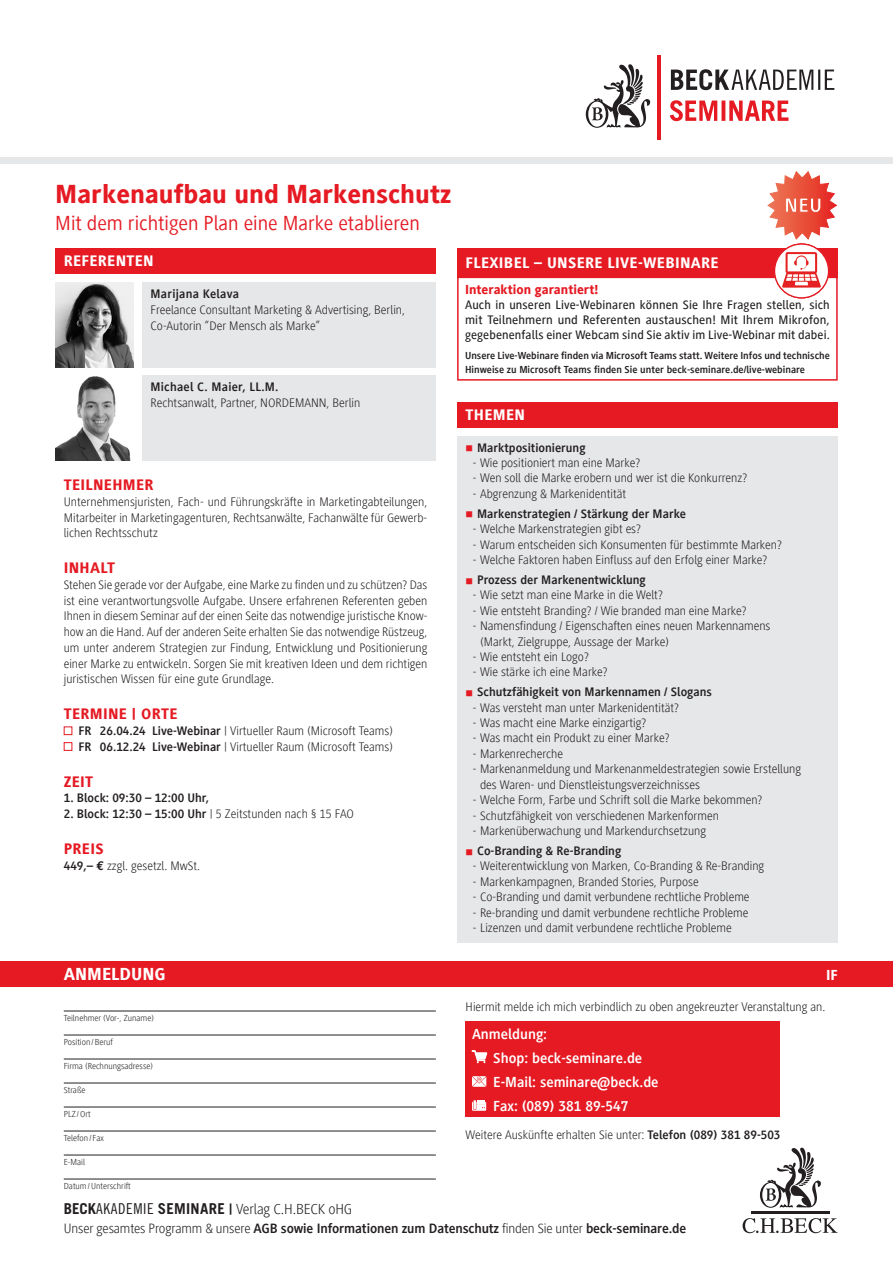
<style>
.page{position:relative;width:893px;height:1263px;background:#fff}
.page>*{position:absolute;margin:0;border:0;box-sizing:border-box;transform-origin:0 0}
.t1{font:800 27px "Generis Sans Com";color:#e51a23}
.t2{font:21px "Generis Sans Com";color:#e51a23}
.t3{font:800 18px "Generis Sans Com";color:#fff}
.t4{font:800 15.75px "Generis Sans Com";letter-spacing:.02em;color:#fff}
.t5{font:800 15.75px "Generis Sans Com";letter-spacing:.02em;color:#e51a23}
.t6{font:700 15px/24px "Generis Sans Com";color:#fff}
.t7{font:300 15px "Generis Sans Com";letter-spacing:-.01em;color:#231f20}
.t8{font:800 15px "Generis Sans Com";color:#fff}
.t9{font:700 13.95px "Generis Sans Com";letter-spacing:-.01em;color:#231f20}
.t10{font:800 13.5px "Generis Sans Com";color:#e51a23}
.t11{font:300 12.75px/15.8px "Generis Sans Com";color:#231f20}
.t12{font:500 12.75px/15px "Generis Sans Com";letter-spacing:.01em;color:#231f20;text-align:justify}
.t13{font:700 12.75px "Generis Sans Com";color:#231f20}
.t14{font:700 12.75px "Generis Sans Com";letter-spacing:.02em;color:#231f20}
.t15{font:700 10.5px/13.5px "Generis Sans Com";color:#231f20}
.t16{font:300 9px "Generis Sans Com";color:#231f20}
.s1{font-weight:700}
.s2{font-family:"Euro Mono Std";font-weight:700}
.s3{font-family:"Trade Gothic LT Std";font-weight:700}
.s4{font-family:"Trade Gothic LT Std Cn 18";font-weight:400}
.s5{font-weight:300}
</style>
<div class="page">
<div style="left:142px;top:282px;width:294px;height:85px;background:#e6e7e9"></div>
<div style="left:142px;top:376px;width:294px;height:85px;background:#e6e7e9"></div>
<div style="left:55px;top:248px;width:381px;height:26px;background:#e51a23"></div>
<div style="left:0;top:157px;width:893px;height:7px;background:#e6e7e9"></div>
<hr style="left:657px;top:55px;width:4px;height:85px;background:#e51a23">
<svg style="left:671px;top:69px;width:163px;height:21px"></svg>
<svg style="left:670px;top:100px;width:118px;height:21px"></svg>
<svg style="left:586px;top:64px;width:64px;height:64px"></svg>
<div style="left:0;top:961px;width:893px;height:25px;background:#e51a23"></div>
<hr style="left:64px;top:1011px;width:372px;height:1px;background:#231f20">
<hr style="left:64px;top:1035px;width:372px;height:1px;background:#231f20">
<hr style="left:64px;top:1059px;width:372px;height:1px;background:#231f20">
<hr style="left:64px;top:1083px;width:372px;height:1px;background:#231f20">
<hr style="left:64px;top:1107px;width:372px;height:1px;background:#231f20">
<hr style="left:64px;top:1131px;width:372px;height:1px;background:#231f20">
<hr style="left:64px;top:1155px;width:372px;height:1px;background:#231f20">
<hr style="left:64px;top:1179px;width:372px;height:1px;background:#231f20">
<svg style="left:760px;top:1148px;width:61px;height:60px"></svg>
<svg style="left:743px;top:1218px;width:95px;height:15px"></svg>
<hr style="left:751px;top:1212px;width:79px;height:2px;background:#231f20">
<div style="left:466px;top:1021px;width:314px;height:96px;background:#e51a23"></div>
<svg style="left:472px;top:1050px;width:15px;height:13px"></svg>
<svg style="left:472px;top:1076px;width:14px;height:11px"></svg>
<svg style="left:472px;top:1100px;width:14px;height:11px"></svg>
<div style="left:64px;top:726px;width:8px;height:9px;background:#fff;border:1px solid #e51a23"></div>
<div style="left:64px;top:742px;width:8px;height:9px;background:#fff;border:1px solid #e51a23"></div>
<div style="left:457px;top:402px;width:381px;height:25px;background:#e51a23"></div>
<div style="left:457px;top:436px;width:381px;height:506px;background:#e6e7e9"></div>
<svg style="left:767px;top:171px;width:70px;height:76px"></svg>
<img style="left:55px;top:282px;width:79px;height:85px">
<img style="left:55px;top:376px;width:76px;height:85px">
<div style="left:457px;top:277px;width:381px;height:104px;border:2px solid #e51a23"></div>
<div style="left:457px;top:248px;width:381px;height:30px;background:#e51a23"></div>
<img style="left:774px;top:243px;width:55px;height:55px;border-radius:28px">
<div style="left:774px;top:243px;width:55px;height:56px;border:1px solid #e51a23;border-radius:50%"></div>
<h1 class="t1" style="left:55px;top:179px;width:398px">Markenaufbau und Markenschutz</h1>
<h2 class="t2" style="left:55px;top:211px;width:366px">Mit dem richtigen Plan eine Marke etablieren</h2>
<p class="t4" style="left:64px;top:252px;width:92px">REFERENTEN</p>
<p class="t14" style="left:151px;top:287px;width:90px">Marijana Kelava</p>
<p class="t11" style="left:151px;top:302px;width:256px">Freelance Consultant Marketing &amp; Advertising, Berlin,<br>Co-Autorin “Der Mensch als Marke”</p>
<p class="t14" style="left:151px;top:380px;width:129px">Michael C. Maier, LL.M.</p>
<p class="t11" style="left:151px;top:395px;width:211px">Rechtsanwalt, Partner, NORDEMANN, Berlin</p>
<p class="t5" style="left:64px;top:476px;width:91px">TEILNEHMER</p>
<p class="t11" style="left:64px;top:494px;width:365px;text-align:justify">Unternehmensjuristen, Fach- und Führungskräfte in Marketingabteilungen, Mitarbeiter in Marketingagenturen, Rechtsanwälte, Fachanwälte für Gewerb&shy;lichen Rechtsschutz</p>
<p class="t5" style="left:64px;top:559px;width:53px">INHALT</p>
<p class="t11" style="left:64px;top:577px;width:365px;text-align:justify">Stehen Sie gerade vor der Aufgabe, eine Marke zu finden und zu schützen? Das ist eine verantwortungsvolle Aufgabe. Unsere erfahrenen Referenten geben Ihnen in diesem Seminar auf der einen Seite das notwendige juristische Know&shy;how an die Hand. Auf der anderen Seite erhalten Sie das notwendige Rüstzeug, um unter anderem Strategien zur Findung, Entwicklung und Positionierung einer Marke zu entwickeln. Sorgen Sie mit kreativen Ideen und dem richtigen juristischen Wissen für eine gute Grundlage.</p>
<p class="t5" style="left:64px;top:705px;width:115px">TERMINE | ORTE</p>
<p class="t11" style="left:79px;top:723px;width:316px"><span class="s1">FR 26.04.24 Live-Webinar</span> | Virtueller Raum (Microsoft Teams)<br><span class="s1">FR 06.12.24 Live-Webinar</span> | Virtueller Raum (Microsoft Teams)</p>
<p class="t5" style="left:64px;top:773px;width:31px">ZEIT</p>
<p class="t13" style="left:64px;top:791px;width:147px">1. Block: 09:30 – 12:00 Uhr,</p>
<p class="t11" style="left:64px;top:806px;width:292px"><span class="s1">2. Block: 12:30 – 15:00 Uhr</span> | 5 Zeitstunden nach § 15 FAO</p>
<p class="t5" style="left:64px;top:840px;width:41px">PREIS</p>
<p class="t11" style="left:64px;top:857px;width:138px"><span class="s1">449,–</span> <span class="s2">€</span> zzgl. gesetzl. MwSt.</p>
<h3 class="t3" style="left:64px;top:964px;width:103px">ANMELDUNG</h3>
<p class="t16" style="left:64px;top:1013px;width:92px">Teilnehmer (Vor-, Zuname)</p>
<p class="t16" style="left:64px;top:1037px;width:51px">Position /Beruf</p>
<p class="t16" style="left:64px;top:1061px;width:91px">Firma (Rechnungsadresse)</p>
<p class="t16" style="left:64px;top:1085px;width:23px">Straße</p>
<p class="t16" style="left:64px;top:1109px;width:29px">PLZ /Ort</p>
<p class="t16" style="left:64px;top:1133px;width:41px">Telefon / Fax</p>
<p class="t16" style="left:64px;top:1157px;width:23px">E-Mail</p>
<p class="t16" style="left:64px;top:1181px;width:69px">Datum/Unterschrift</p>
<p class="t4" style="left:466px;top:254px;width:255px">FLEXIBEL – UNSERE LIVE-WEBINARE</p>
<p class="t10" style="left:465px;top:282px;width:135px">Interaktion garantiert!</p>
<p class="t12" style="left:465px;top:298px;width:366px">Auch in unseren Live-Webinaren können Sie Ihre Fragen stellen, sich mit Teilnehmern und Referenten austauschen! Mit Ihrem Mikrofon, gegebenenfalls einer Webcam sind Sie aktiv im Live-Webinar mit dabei.</p>
<p class="t15" style="left:465px;top:349px;width:366px">Unsere Live-Webinare finden via Microsoft Teams statt. Weitere Infos und technische<br>Hinweise zu Microsoft Teams finden Sie unter beck-seminare.de/live-webinare</p>
<p class="t4" style="left:466px;top:406px;width:61px">THEMEN</p>
<p class="t13" style="left:477px;top:440px;width:110px">Marktpositionierung</p>
<p class="t11" style="left:473px;top:455px;width:169px">- Wie positioniert man eine Marke?</p>
<p class="t11" style="left:473px;top:470px;width:276px">- Wen soll die Marke erobern und wer ist die Konkurrenz?</p>
<p class="t11" style="left:473px;top:486px;width:155px">- Abgrenzung &amp; Markenidentität</p>
<p class="t13" style="left:477px;top:506px;width:211px">Markenstrategien / Stärkung der Marke</p>
<p class="t11" style="left:473px;top:521px;width:170px">- Welche Markenstrategien gibt es?</p>
<p class="t11" style="left:473px;top:536px;width:311px">- Warum entscheiden sich Konsumenten für bestimmte Marken?</p>
<p class="t11" style="left:473px;top:552px;width:296px">- Welche Faktoren haben Einfluss auf den Erfolg einer Marke?</p>
<p class="t13" style="left:477px;top:572px;width:170px">Prozess der Markenentwicklung</p>
<p class="t11" style="left:473px;top:587px;width:192px">- Wie setzt man eine Marke in die Welt?</p>
<p class="t11" style="left:473px;top:603px;width:275px">- Wie entsteht Branding? / Wie branded man eine Marke?</p>
<p class="t11" style="left:480px;top:618px;width:292px;text-indent:-7px">- Namensfindung / Eigenschaften eines neuen Markennamens (Markt, Zielgruppe, Aussage der Marke)</p>
<p class="t11" style="left:473px;top:649px;width:117px">- Wie entsteht ein Logo?</p>
<p class="t11" style="left:473px;top:664px;width:136px">- Wie stärke ich eine Marke?</p>
<p class="t13" style="left:477px;top:685px;width:236px">Schutzfähigkeit von Markennamen / Slogans</p>
<p class="t11" style="left:473px;top:699px;width:208px">- Was versteht man unter Markenidentität?</p>
<p class="t11" style="left:473px;top:715px;width:175px">- Was macht eine Marke einzigartig?</p>
<p class="t11" style="left:473px;top:730px;width:198px">- Was macht ein Produkt zu einer Marke?</p>
<p class="t11" style="left:473px;top:746px;width:92px">- Markenrecherche</p>
<p class="t11" style="left:480px;top:761px;width:322px;text-indent:-7px">- Markenanmeldung und Markenanmeldestrategien sowie Erstellung des Waren- und Dienstleistungsverzeichnisses</p>
<p class="t11" style="left:473px;top:792px;width:291px">- Welche Form, Farbe und Schrift soll die Marke bekommen?</p>
<p class="t11" style="left:473px;top:808px;width:248px">- Schutzfähigkeit von verschiedenen Markenformen</p>
<p class="t11" style="left:473px;top:823px;width:235px">- Markenüberwachung und Markendurchsetzung</p>
<p class="t13" style="left:477px;top:844px;width:146px">Co-Branding &amp; Re-Branding</p>
<p class="t11" style="left:473px;top:858px;width:293px">- Weiterentwicklung von Marken, Co-Branding &amp; Re-Branding</p>
<p class="t11" style="left:473px;top:874px;width:227px">- Markenkampagnen, Branded Stories, Purpose</p>
<p class="t11" style="left:473px;top:889px;width:278px">- Co-Branding und damit verbundene rechtliche Probleme</p>
<p class="t11" style="left:473px;top:905px;width:277px">- Re-branding und damit verbundene rechtliche Probleme</p>
<p class="t11" style="left:473px;top:920px;width:260px">- Lizenzen und damit verbundene rechtliche Probleme</p>
<p class="t8" style="left:826px;top:967px;width:13px">IF</p>
<p class="t11" style="left:466px;top:999px;width:361px">Hiermit melde ich mich verbindlich zu oben angekreuzter Veranstaltung an.</p>
<p class="t6" style="left:493px;top:1022px;width:167px;text-indent:-21px">Anmeldung:<br>Shop: beck-seminare.de<br>E-Mail: seminare@beck.de<br>Fax: (089) 381 89-547</p>
<p class="t11" style="left:466px;top:1127px;width:316px">Weitere Auskünfte erhalten Sie unter: <span class="s1">Telefon (089) 381 89-503</span></p>
<p class="t7" style="left:64px;top:1201px;width:290px"><span class="s3">BECK</span><span class="s4">AKADEMIE</span> <span class="s3">SEMINARE</span> <span class="s1">|</span> Verlag C.H.BECK oHG</p>
<p class="t9" style="left:64px;top:1221px;width:624px"><span class="s5">Unser gesamtes Programm &amp; unsere</span> AGB sowie Informationen zum Datenschutz <span class="s5">finden Sie unter</span> beck-seminare.de</p>
</div>
